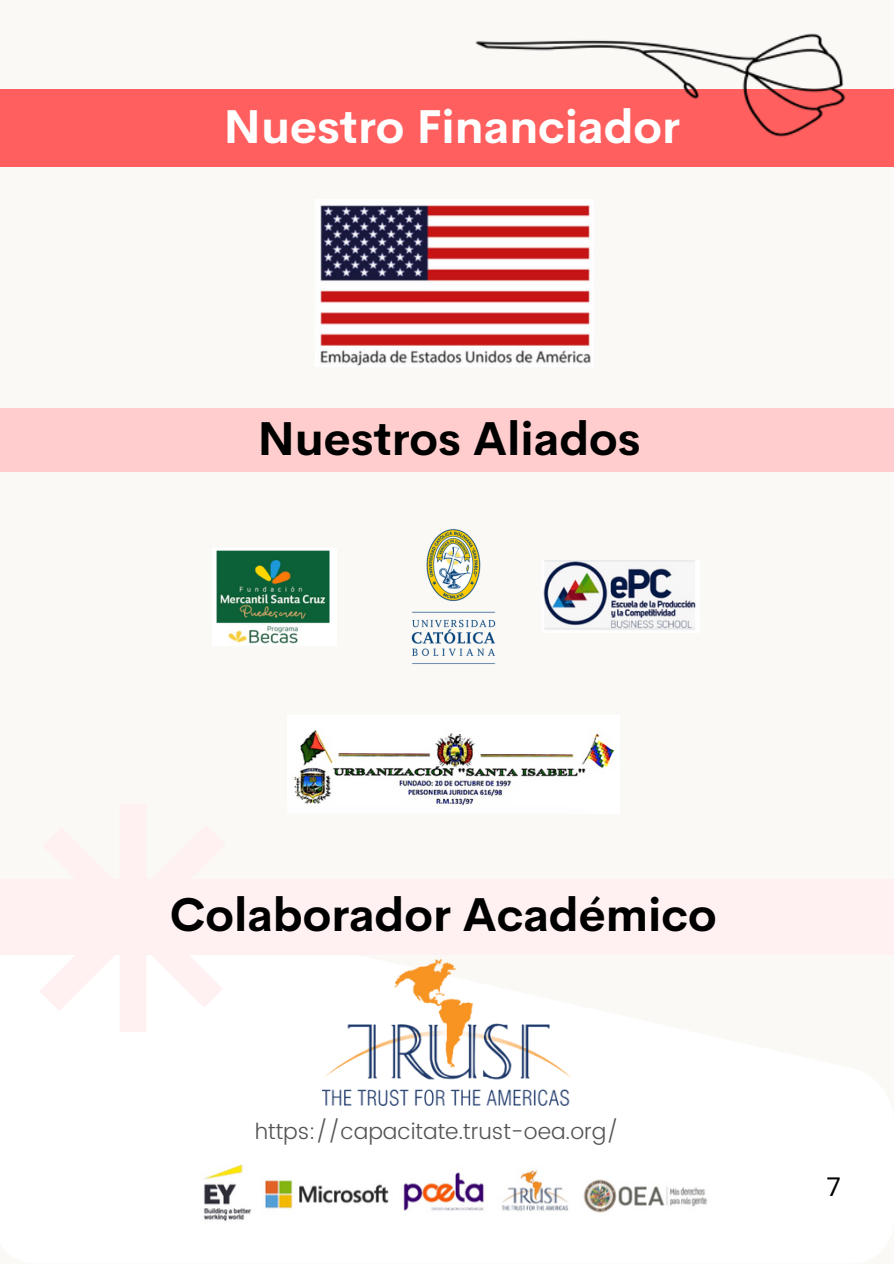
<style>
.page{position:relative;width:894px;height:1264px;background:#fff}
.page>*{position:absolute;margin:0;border:0;box-sizing:border-box;transform-origin:0 0}
.t1{font:700 46.5px "Cerebri Sans";color:#000}
.t2{font:700 46.5px "Cerebri Sans";color:#fff}
.t3{font:25.5px "Poppins";color:#000001}
.t4{font:300 22.05px "Poppins";color:#545454}
</style>
<div class="page">
<div style="left:0;top:0;width:893px;height:1263px;background:#faf9f6"></div>
<img style="left:320px;top:205px;width:271px;height:161px">
<img style="left:216px;top:550px;width:114px;height:94px">
<img style="left:294px;top:730px;width:321px;height:75px">
<img style="left:556px;top:560px;width:140px;height:70px">
<img style="left:411px;top:528px;width:145px;height:136px">
<div style="left:0;top:89px;width:893px;height:78px;background:#ff5f5f"></div>
<div style="left:0;top:408px;width:893px;height:64px;background:#ffcdcd"></div>
<div style="left:0;top:878px;width:893px;height:76px;background:#fff1f1"></div>
<img style="left:203px;top:1164px;width:504px;height:57px">
<img style="left:475px;top:33px;width:371px;height:104px">
<img style="left:322px;top:959px;width:248px;height:146px">
<p class="t2" style="left:223px;top:96px;width:457px">Nuestro Financiador</p>
<h1 class="t1" style="left:257px;top:408px;width:384px">Nuestros Aliados</h1>
<p class="t1" style="left:170px;top:884px;width:548px">Colaborador Académico</p>
<h1 class="t4" style="left:255px;top:1118px;width:365px">https://capacitate.trust-oea.org/</h1>
<p class="t3" style="left:826px;top:1172px;width:16px">7</p>
</div>
